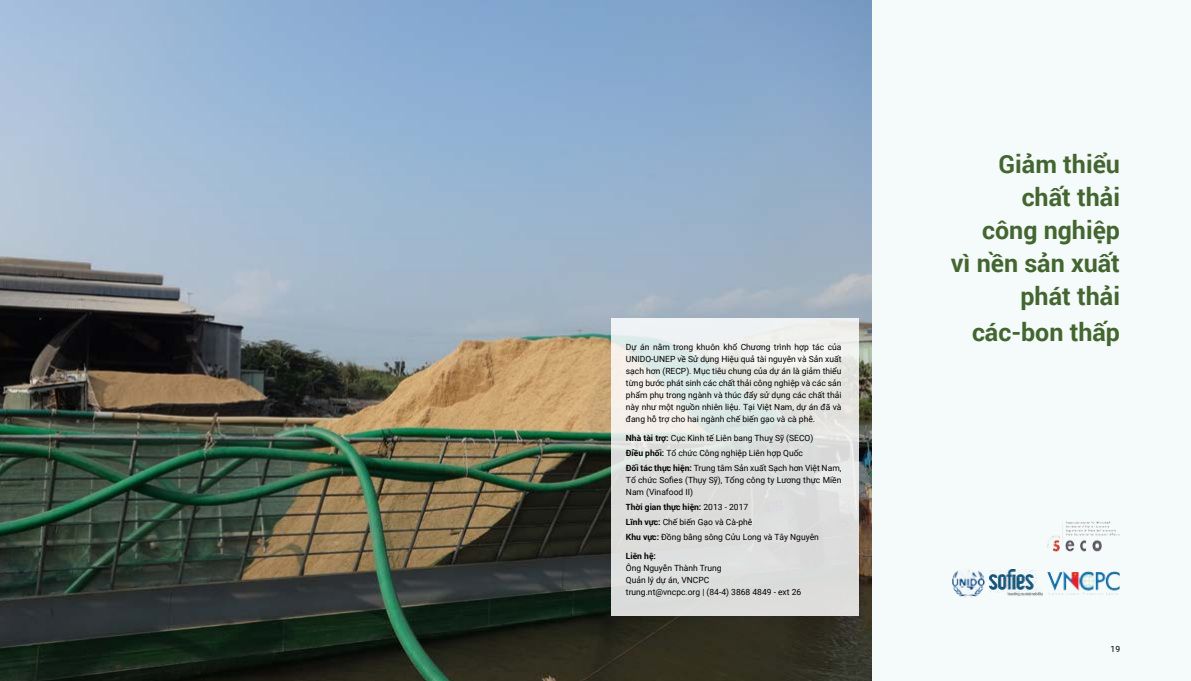
<style>
.page{position:relative;width:1191px;height:681px;background:#fff}
.page>*{position:absolute;margin:0;border:0;box-sizing:border-box;transform-origin:0 0}
.t1{font:700 25px/33px "Roboto";color:#436630;text-align:right}
.t2{font:8.5px/12px "Roboto";color:#000}
.t3{font:700 8.5px "Roboto";color:#000}
.s1{font-weight:700}
</style>
<div class="page">
<div style="left:596px;top:0;width:595px;height:680px;background:#f5fafb"></div>
<img style="left:0;top:0;width:872px;height:680px">
<svg style="left:611px;top:318px;width:247px;height:297px;background:#e1e3e1"></svg>
<img style="left:1047px;top:521px;width:73px;height:31px">
<img style="left:952px;top:570px;width:32px;height:27px">
<img style="left:1047px;top:571px;width:73px;height:24px">
<img style="left:990px;top:569px;width:52px;height:26px">
<p class="t2" style="left:626px;top:340px;width:217px;text-align:justify">Dự án nằm trong khuôn khổ Chương trình hợp tác của UNIDO-UNEP về Sử dụng Hiệu quả tài nguyên và Sản xuất sạch hơn (RECP). Mục tiêu chung của dự án là giảm thiểu từng bước phát sinh các chất thải công nghiệp và các sản phẩm phụ trong ngành và thúc đẩy sử dụng các chất thải này như một nguồn nhiên liệu. Tại Việt Nam, dự án đã và đang hỗ trợ cho hai ngành chế biến gạo và cà phê.</p>
<p class="t2" style="left:626px;top:429px;width:217px;line-height:15px"><span class="s1">Nhà tài trợ:</span> Cục Kinh tế Liên bang Thuỵ Sỹ (SECO)<br><span class="s1">Điều phối:</span> Tổ chức Công nghiệp Liên hợp Quốc<br><span class="s1">Đối tác thực hiện:</span> Trung tâm Sản xuất Sạch hơn Việt Nam,</p>
<p class="t2" style="left:626px;top:473px;width:217px">Tổ chức Sofies (Thụy Sỹ), Tổng công ty Lương thực Miền<br>Nam (Vinafood II)</p>
<p class="t2" style="left:626px;top:498px;width:194px;line-height:15px"><span class="s1">Thời gian thực hiện:</span> 2013 - 2017<br><span class="s1">Lĩnh vực:</span> Chế biến Gạo và Cà-phê<br><span class="s1">Khu vực:</span> Đồng bằng sông Cửu Long và Tây Nguyên</p>
<p class="t3" style="left:626px;top:549px;width:31px">Liên hệ:</p>
<p class="t2" style="left:626px;top:561px;width:177px">Ông Nguyễn Thành Trung<br>Quản lý dự án, VNCPC<br>trung.nt@vncpc.org | (84-4) 3868 4849 - ext 26</p>
<h1 class="t1" style="left:950px;top:147px;width:171px">Giảm thiểu chất thải<br>công nghiệp<br>vì nền sản xuất phát thải</h1>
<h1 class="t1" style="left:972px;top:315px;width:149px">các-bon thấp</h1>
<p class="t2" style="left:1110px;top:642px;width:11px">19</p>
</div>
